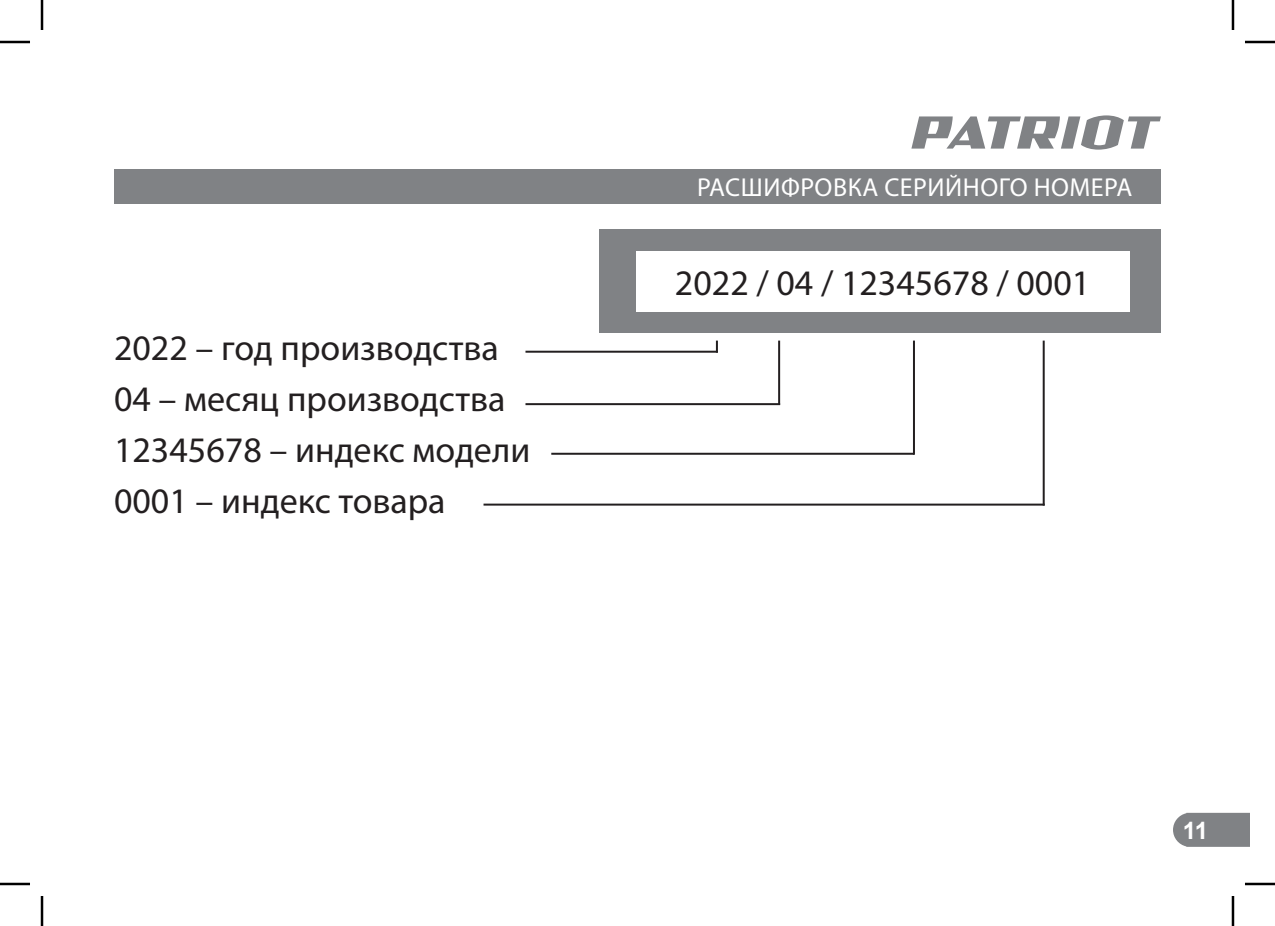
<style>
.page{position:relative;width:1275px;height:926px;background:#fff}
.page>*{position:absolute;margin:0;border:0;box-sizing:border-box;transform-origin:0 0}
.t1{font:36px/51px "Myriad Pro";color:#231f20}
.t2{font:26px "Myriad Pro";letter-spacing:.02em;color:#fff}
.t3{font:700 24px "Arial";color:#fff}
</style>
<div class="page">
<svg style="left:1173px;top:813px;width:77px;height:34px;background:#86888b"></svg>
<svg style="left:911px;top:115px;width:250px;height:35px"></svg>
<div style="left:114px;top:169px;width:1047px;height:34px;background:#808285"></div>
<div style="left:600px;top:230px;width:561px;height:103px;background:#808285"></div>
<hr style="left:525px;top:351px;width:193px;height:2px;background:#231f20">
<hr style="left:525px;top:403px;width:255px;height:2px;background:#231f20">
<hr style="left:551px;top:453px;width:363px;height:2px;background:#231f20">
<hr style="left:483px;top:504px;width:561px;height:2px;background:#231f20">
<div style="left:636px;top:251px;width:493px;height:60px;background:#fff"></div>
<svg style="left:716px;top:341px;width:2px;height:12px"></svg>
<hr style="left:778px;top:341px;width:2px;height:64px;background:#231f20">
<hr style="left:913px;top:341px;width:2px;height:114px;background:#231f20">
<hr style="left:1042px;top:341px;width:2px;height:165px;background:#231f20">
<hr style="left:0;top:41px;width:30px;height:2px;background:#000">
<hr style="left:1245px;top:41px;width:30px;height:2px;background:#000">
<hr style="left:0;top:883px;width:30px;height:2px;background:#000">
<hr style="left:1245px;top:883px;width:30px;height:2px;background:#000">
<hr style="left:41px;top:0;width:2px;height:30px;background:#000">
<hr style="left:41px;top:896px;width:2px;height:30px;background:#000">
<hr style="left:1231px;top:0;width:3px;height:30px;background:#000">
<hr style="left:1231px;top:896px;width:3px;height:30px;background:#000">
<p class="t1" style="left:114px;top:324px;width:418px">2022 – год производства<br>04 – месяц производства<br>12345678 – индекс модели<br>0001 – индекс товара</p>
<p class="t2" style="left:697px;top:175px;width:437px">РАСШИФРОВКА СЕРИЙНОГО НОМЕРА</p>
<p class="t1" style="left:675px;top:258px;width:417px">2022 / 04 / 12345678 / 0001</p>
<p class="t3" style="left:1182px;top:816px;width:27px">11</p>
</div>
